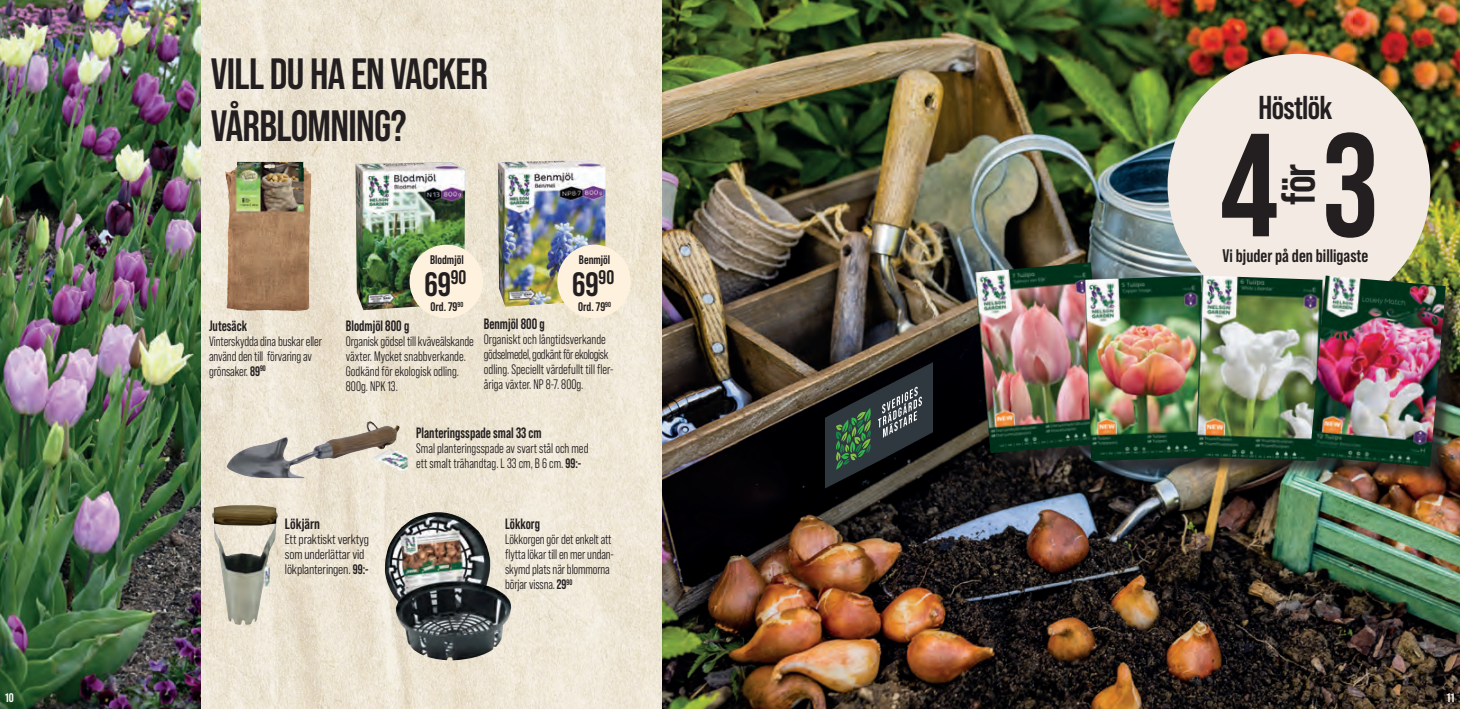
<style>
.page{position:relative;width:1460px;height:709px;background:#fff}
.page>*{position:absolute;margin:0;border:0;box-sizing:border-box;transform-origin:0 0}
.t1{font:700 146.38px "Bebas Neue Pro";color:#231f20}
.t2{font:700 47.25px "Bebas Neue Pro";color:#231f20}
.t3{font:700 43.75px/52.5px "Bebas Neue Pro";letter-spacing:-.015em;color:#231f20}
.t4{font:700 33.75px "Bebas Neue Pro";color:#231f20}
.t5{font:700 33.12px "Bebas Neue Pro";letter-spacing:-.02em;color:#231f20}
.t6{font:700 18.25px "Bebas Neue Pro";color:#231f20}
.t7{font:700 15px "Bebas Neue Pro";color:#231f20;scale:.92 1}
.t8{font:700 15px "Bebas Neue Pro";color:#231f20}
.t9{font:13.75px/15px "Bebas Neue Pro Middle";letter-spacing:-.01em;color:#231f20;scale:.92 1}
.t10{font:13.75px/15px "Bebas Neue Pro Middle";letter-spacing:-.01em;color:#231f20}
.t11{font:700 12.5px "Bebas Neue Pro";color:#231f20}
.t12{font:700 12.5px "Bebas Neue Pro";color:#fff}
.s1{font-family:"Bebas Neue Pro";font-weight:700}
</style>
<div class="page">
<img style="left:201px;top:0;width:462px;height:709px">
<img style="left:663px;top:0;width:797px;height:709px">
<img style="left:355px;top:162px;width:110px;height:148px">
<img style="left:498px;top:160px;width:107px;height:147px">
<img style="left:227px;top:421px;width:181px;height:57px">
<img style="left:211px;top:505px;width:68px;height:120px">
<div style="left:1167px;top:54px;width:263px;height:263px;background:#f3eae3;border-radius:50%"></div>
<div style="left:977px;top:265px;width:147px;height:205px;background:#231f20;opacity:.75"></div>
<img style="left:975px;top:262px;width:132px;height:191px">
<div style="left:1087px;top:278px;width:138px;height:200px;background:#231f20;opacity:.75"></div>
<img style="left:1085px;top:276px;width:111px;height:185px">
<div style="left:1198px;top:278px;width:142px;height:201px;background:#231f20;opacity:.75"></div>
<img style="left:1196px;top:275px;width:114px;height:186px">
<div style="left:1312px;top:278px;width:148px;height:206px;background:#231f20;opacity:.75"></div>
<img style="left:1310px;top:275px;width:136px;height:192px">
<img style="left:225px;top:162px;width:65px;height:149px">
<img style="left:0;top:0;width:201px;height:709px">
<svg style="left:825px;top:360px;width:108px;height:129px;background:#353c37"></svg>
<img style="left:385px;top:512px;width:126px;height:148px">
<div style="left:410px;top:245px;width:73px;height:73px;background:#fef2de;border-radius:50%"></div>
<div style="left:557px;top:245px;width:74px;height:73px;background:#fef2de;border-radius:50%"></div>
<h3 class="t3" style="left:211px;top:47px;width:279px">VILL DU HA EN VACKER<br>VÅRBLOMNING?</h3>
<p class="t11" style="left:430px;top:253px;width:35px">Blodmjöl</p>
<p class="t11" style="left:430px;top:300px;width:34px">Ord. 79<sup>90</sup></p>
<h3 class="t4" style="left:424px;top:264px;width:44px">69<sup>90</sup></h3>
<p class="t11" style="left:579px;top:253px;width:33px">Benmjöl</p>
<p class="t11" style="left:578px;top:300px;width:34px">Ord. 79<sup>90</sup></p>
<h3 class="t4" style="left:572px;top:264px;width:44px">69<sup>90</sup></h3>
<p class="t7" style="left:209px;top:317px;width:43px">Jutesäck</p>
<p class="t9" style="left:209px;top:333px;width:124px">Vinterskydda dina buskar eller använd den till förvaring av grönsaker. <span class="s1">89</span><sup>90</sup></p>
<p class="t7" style="left:346px;top:317px;width:70px">Blodmjöl 800 g</p>
<p class="t9" style="left:346px;top:333px;width:141px">Organisk gödsel till kväveälskande växter. Mycket snabbverkande.<br>Godkänd för ekologisk odling.<br>800g. NPK 13.</p>
<p class="t7" style="left:484px;top:315px;width:68px">Benmjöl 800 g</p>
<p class="t9" style="left:484px;top:331px;width:142px">Organiskt och långtidsverkande gödselmedel, godkänt för ekologisk odling. Speciellt värdefullt till fler&shy;åriga växter. NP 8-7. 800g.</p>
<p class="t7" style="left:416px;top:424px;width:138px">Planteringsspade smal 33 cm</p>
<p class="t9" style="left:416px;top:440px;width:189px">Smal planteringsspade av svart stål och med ett smalt trähandtag. L 33 cm, B 6 cm. <span class="s1">99:-</span></p>
<p class="t8" style="left:285px;top:515px;width:37px">Lökjärn</p>
<p class="t10" style="left:285px;top:532px;width:86px">Ett praktiskt verktyg som underlättar vid lökplanteringen. <span class="s1">99:-</span></p>
<p class="t7" style="left:505px;top:515px;width:39px">Lökkorg</p>
<p class="t9" style="left:505px;top:532px;width:120px">Lökkorgen gör det enkelt att flytta lökar till en mer undan&shy;skymd plats när blommorna börjar vissna. <span class="s1">29</span><sup>90</sup></p>
<h3 class="t5" style="left:1258px;top:89px;width:76px">Höstlök</h3>
<h1 class="t1" style="left:1220px;top:102px;width:159px">4 3</h1>
<h2 class="t2" style="left:1271px;top:205px;width:43px;rotate:-90deg">för</h2>
<h3 class="t6" style="left:1222px;top:245px;width:147px">Vi bjuder på den billigaste</h3>
<p class="t12" style="left:5px;top:690px;width:10px">10</p>
<p class="t12" style="left:1447px;top:690px;width:9px">11</p>
</div>
